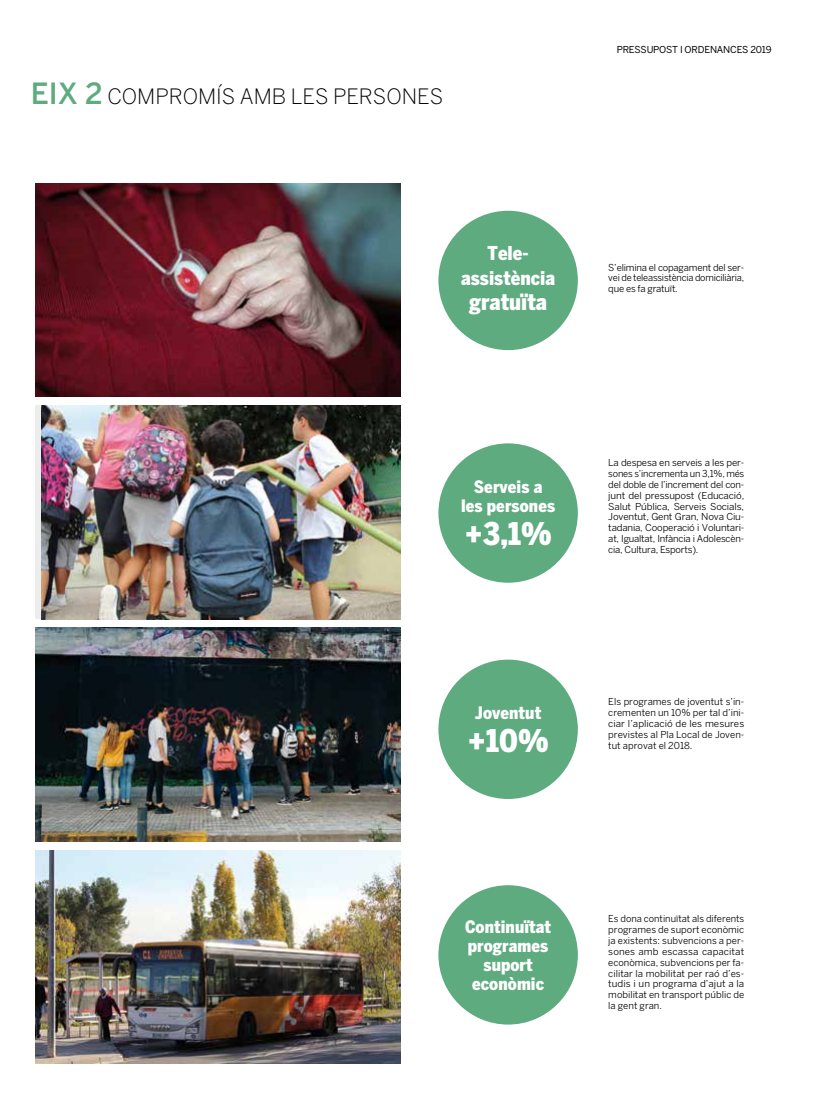
<style>
.page{position:relative;width:820px;height:1106px;background:#fff}
.page>*{position:absolute;margin:0;border:0;box-sizing:border-box;transform-origin:0 0}
.t1{font:900 condensed 31px "Benton Sans";color:#fff}
.t2{font:900 condensed 22px "Benton Sans";color:#fff}
.t3{font:300 21px "Benton Sans";color:#000}
.t4{font:900 condensed 19px/25px "Benton Sans";color:#fff;text-align:center}
.t5{font:900 condensed 17px/19px "Benton Sans";letter-spacing:.005em;color:#fff;text-align:center}
.t6{font:9.5px/10.9px "Benton Sans";letter-spacing:-.01em;color:#000;text-align:justify}
.t7{font:9.5px "Benton Sans";letter-spacing:-.02em;color:#000}
.s1{font-weight:500;font-size:29px;color:#5eab7f}
</style>
<div class="page">
<img style="left:35px;top:184px;width:365px;height:213px">
<img style="left:41px;top:406px;width:359px;height:213px">
<img style="left:35px;top:628px;width:365px;height:213px">
<img style="left:35px;top:850px;width:365px;height:213px">
<div style="left:437px;top:442px;width:142px;height:142px;background:#5eab7f;border-radius:50%"></div>
<div style="left:435px;top:440px;width:145px;height:145px;border:3px solid #fff;border-radius:50%"></div>
<div style="left:437px;top:658px;width:142px;height:142px;background:#5eab7f;border-radius:50%"></div>
<div style="left:435px;top:656px;width:145px;height:146px;border:3px solid #fff;border-radius:50%"></div>
<div style="left:437px;top:883px;width:142px;height:143px;background:#5eab7f;border-radius:50%"></div>
<div style="left:435px;top:882px;width:145px;height:145px;border:3px solid #fff;border-radius:50%"></div>
<div style="left:437px;top:209px;width:142px;height:142px;background:#5eab7f;border-radius:50%"></div>
<div style="left:435px;top:208px;width:145px;height:145px;border:3px solid #fff;border-radius:50%"></div>
<h3 class="t3" style="left:31px;top:84px;width:414px"><span class="s1">EIX 2</span> COMPROMÍS AMB LES PERSONES</h3>
<p class="t7" style="left:616px;top:44px;width:156px">PRESSUPOST I ORDENANCES 2019</p>
<h3 class="t4" style="left:461px;top:240px;width:95px">Tele&shy;assistència</h3>
<h2 class="t2" style="left:469px;top:289px;width:79px">gratuïta</h2>
<p class="t6" style="left:608px;top:261px;width:137px">S’elimina el copagament del ser&shy;vei de teleassistència domiciliària, que es fa gratuït.</p>
<h3 class="t5" style="left:461px;top:477px;width:96px">Serveis a les persones</h3>
<h1 class="t1" style="left:464px;top:516px;width:88px">+3,1%</h1>
<p class="t6" style="left:608px;top:457px;width:137px">La despesa en serveis a les per&shy;sones s’incrementa un 3,1%, més del doble de l’increment del con&shy;junt del pressupost (Educació, Salut Pública, Serveis Socials, Joventut, Gent Gran, Nova Ciu&shy;tadania, Cooperació i Voluntari&shy;at, Igualtat, Infància i Adolescèn&shy;cia, Cultura, Esports).</p>
<h3 class="t5" style="left:475px;top:703px;width:68px">Joventut</h3>
<h1 class="t1" style="left:468px;top:722px;width:82px">+10%</h1>
<p class="t6" style="left:608px;top:696px;width:137px">Els programes de joventut s’in&shy;crementen un 10% per tal d’ini&shy;ciar l’aplicació de les mesures previstes al Pla Local de Joven&shy;tut aprovat el 2018.</p>
<h3 class="t5" style="left:465px;top:916px;width:88px">Continuïtat programes suport econòmic</h3>
<p class="t6" style="left:608px;top:913px;width:137px">Es dona continuïtat als diferents programes de suport econòmic ja existents: subvencions a per&shy;sones amb escassa capacitat econòmica, subvencions per fa&shy;cilitar la mobilitat per raó d’es&shy;tudis i un programa d’ajut a la mobilitat en transport públic de la gent gran.</p>
</div>
